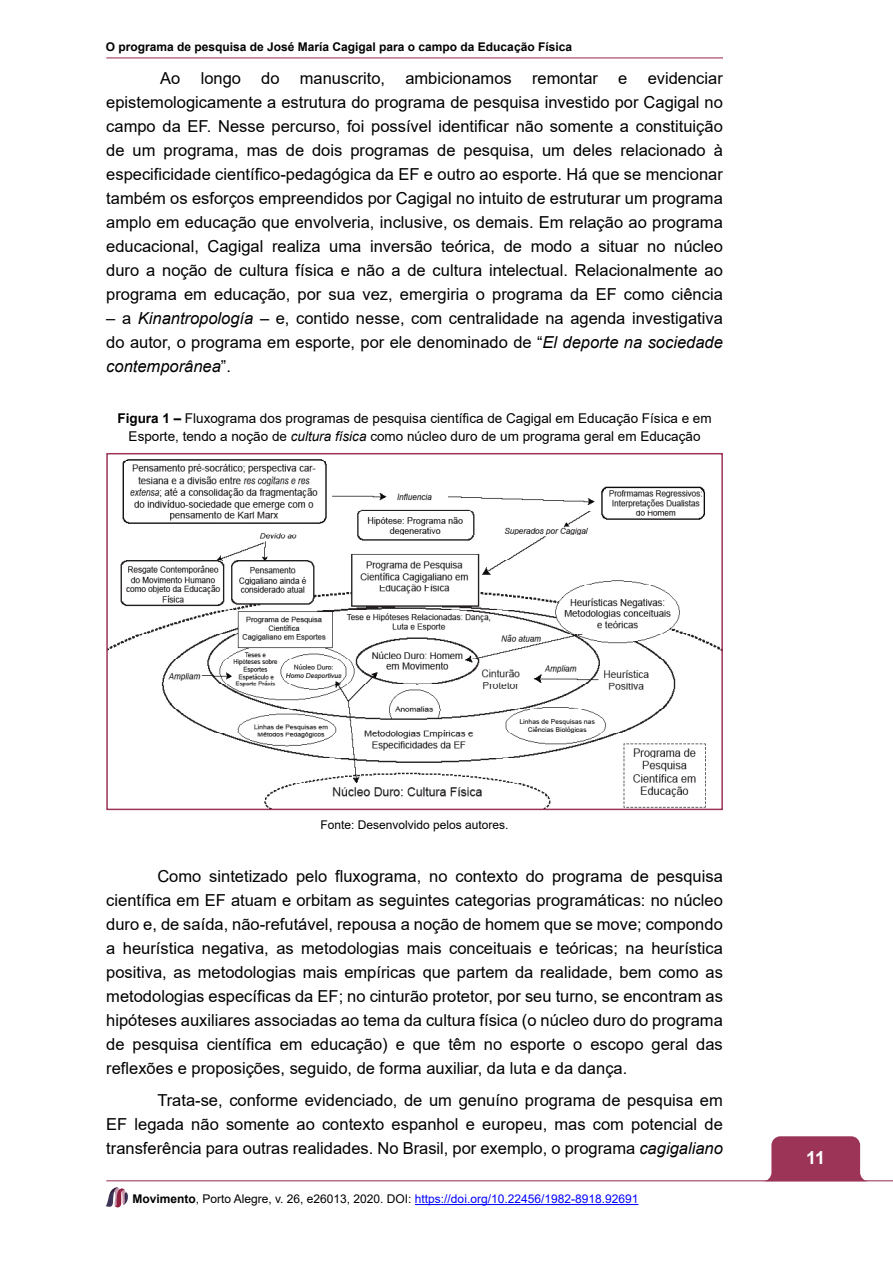
<style>
.page{position:relative;width:893px;height:1263px;background:#fff}
.page>*{position:absolute;margin:0;border:0;box-sizing:border-box;transform-origin:0 0}
.t1{font:700 18px "Arial";color:#fff}
.t2{font:16.5px/24px "Arial";color:#000;text-align:justify}
.t3{font:13.5px/18px "Arial";color:#000;text-align:center}
.t4{font:12px "Arial";color:#00f}
.t5{font:700 12px "Arial";color:#000}
.t6{font:12px "Arial";color:#000}
.s1{font-style:italic}
.s2{font-weight:700}
.s3{font-weight:700;color:#000}
.s4{color:#000}
</style>
<div class="page">
<svg style="left:767px;top:1136px;width:97px;height:44px;background:#a54767"></svg>
<hr style="left:415px;top:1204px;width:223px;height:1px;background:#00f">
<svg style="left:106px;top:1187px;width:22px;height:20px"></svg>
<hr style="left:106px;top:1180px;width:787px;height:1px;background:#9c3458">
<hr style="left:106px;top:57px;width:617px;height:1px;background:#9c3458">
<img style="left:109px;top:459px;width:611px;height:348px">
<div style="left:106px;top:453px;width:617px;height:357px;border:2px solid #9c3458"></div>
<p class="t5" style="left:106px;top:38px;width:468px">O programa de pesquisa de José María Cagigal para o campo da Educação Física</p>
<p class="t2" style="left:106px;top:66px;width:618px;text-indent:54px">Ao longo do manuscrito, ambicionamos remontar e evidenciar epistemologicamente a estrutura do programa de pesquisa investido por Cagigal no campo da EF. Nesse percurso, foi possível identificar não somente a constituição de um programa, mas de dois programas de pesquisa, um deles relacionado à especificidade científico-pedagógica da EF e outro ao esporte. Há que se mencionar também os esforços empreendidos por Cagigal no intuito de estruturar um programa amplo em educação que envolveria, inclusive, os demais. Em relação ao programa educacional, Cagigal realiza uma inversão teórica, de modo a situar no núcleo duro a noção de cultura física e não a de cultura intelectual. Relacionalmente ao programa em educação, por sua vez, emergiria o programa da EF como ciência</p>
<p class="t2" style="left:106px;top:306px;width:618px">– a <span class="s1">Kinantropología –</span> e, contido nesse, com centralidade na agenda investigativa do autor, o programa em esporte, por ele denominado de “<span class="s1">El deporte na sociedade contemporânea</span>”.</p>
<p class="t3" style="left:117px;top:409px;width:596px"><span class="s2">Figura 1 –</span> Fluxograma dos programas de pesquisa científica de Cagigal em Educação Física e em<br>Esporte, tendo a noção de <span class="s1">cultura física</span> como núcleo duro de um programa geral em Educação</p>
<p class="t6" style="left:321px;top:817px;width:190px">Fonte: Desenvolvido pelos autores.</p>
<p class="t2" style="left:106px;top:864px;width:618px;text-indent:51px">Como sintetizado pelo fluxograma, no contexto do programa de pesquisa científica em EF atuam e orbitam as seguintes categorias programáticas: no núcleo duro e, de saída, não-refutável, repousa a noção de homem que se move; compondo a heurística negativa, as metodologias mais conceituais e teóricas; na heurística positiva, as metodologias mais empíricas que partem da realidade, bem como as metodologias específicas da EF; no cinturão protetor, por seu turno, se encontram as hipóteses auxiliares associadas ao tema da cultura física (o núcleo duro do programa de pesquisa científica em educação) e que têm no esporte o escopo geral das reflexões e proposições, seguido, de forma auxiliar, da luta e da dança.</p>
<p class="t2" style="left:106px;top:1088px;width:618px;text-indent:51px">Trata-se, conforme evidenciado, de um genuíno programa de pesquisa em EF legada não somente ao contexto espanhol e europeu, mas com potencial de transferência para outras realidades. No Brasil, por exemplo, o programa <span class="s1">cagigaliano</span></p>
<p class="t4" style="left:132px;top:1191px;width:508px"><span class="s3">Movimento</span><span class="s4">, Porto Alegre, v. 26, e26013, 2020. DOI:</span> https://doi.org/10.22456/1982-8918.92691</p>
<p class="t1" style="left:806px;top:1145px;width:21px">11</p>
</div>
